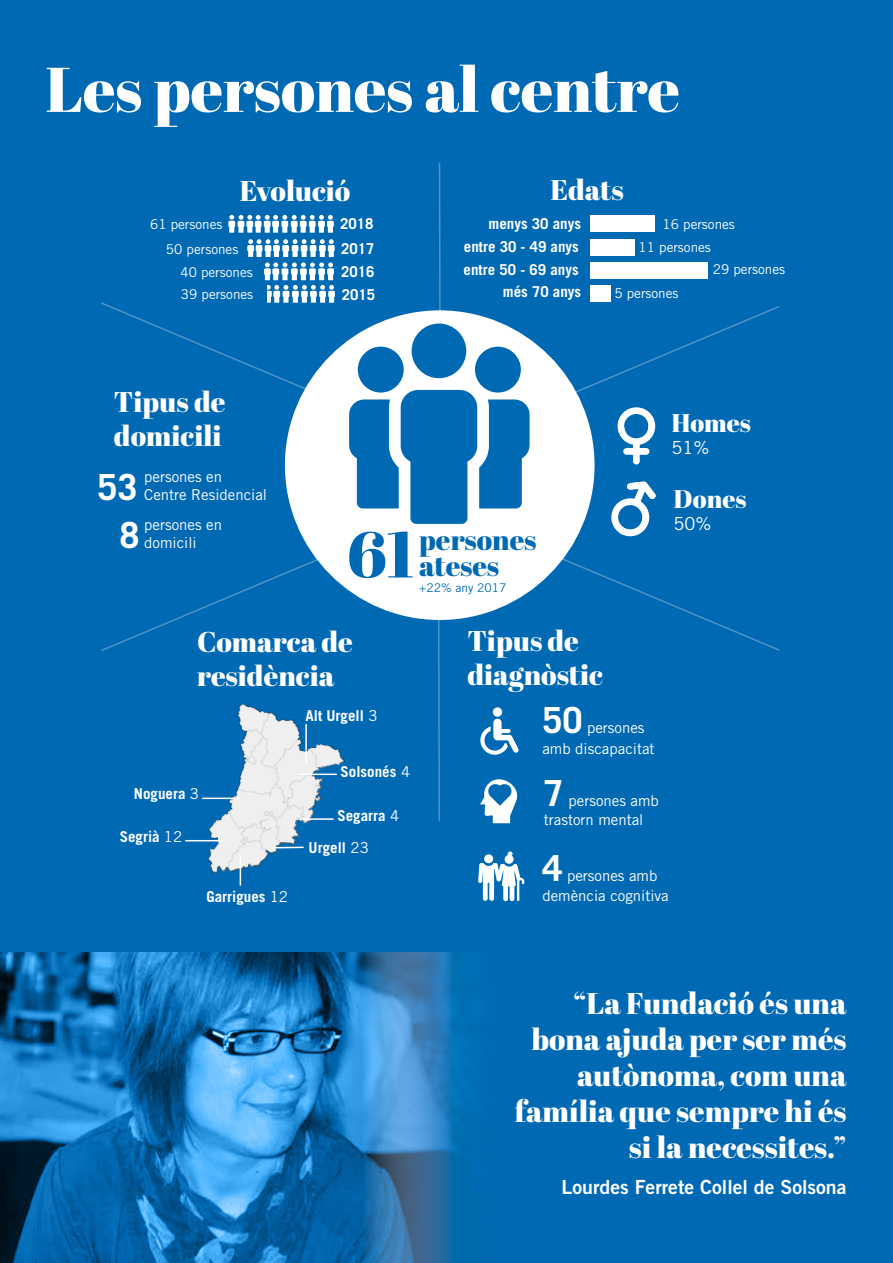
<style>
.page{position:relative;width:893px;height:1263px;background:#0069b4}
.page>*{position:absolute;margin:0;border:0;box-sizing:border-box;transform-origin:0 0}
.t1{font:64.5px "Abril Fatface";color:#0069b4}
.t2{font:63px "Abril Fatface";color:#fff}
.t3{font:700 36px "Trade Gothic";color:#fff}
.t4{font:30px/36px "Abril Fatface";color:#fff;text-align:right}
.t5{font:28.5px/34.2px "Abril Fatface";color:#fff}
.t6{font:28.5px "Abril Fatface";color:#0069b4}
.t7{font:25.5px "Abril Fatface";color:#fff}
.t8{font:19.5px "Trade Gothic Bold Two";color:#fff}
.t9{font:18px "Trade Gothic";color:#fff}
.t10{font:700 15px/22.8px "Trade Gothic";color:#fff;text-align:justify}
.t11{font:15px/18px "Trade Gothic";color:#fff}
.t12{font:13.5px/22.5px "Trade Gothic";color:#fff}
.t13{font:12px "Trade Gothic";color:#0069b4}
.s1{font-weight:400}
</style>
<div class="page">
<svg style="left:208px;top:704px;width:135px;height:167px"></svg>
<hr style="left:305px;top:724px;width:2px;height:40px;background:#fff">
<hr style="left:299px;top:773px;width:38px;height:2px;background:#fff">
<hr style="left:295px;top:818px;width:39px;height:2px;background:#fff">
<hr style="left:272px;top:846px;width:32px;height:2px;background:#fff">
<hr style="left:202px;top:797px;width:38px;height:2px;background:#fff">
<hr style="left:185px;top:840px;width:38px;height:1px;background:#fff">
<hr style="left:240px;top:855px;width:1px;height:30px;background:#fff">
<svg style="left:617px;top:407px;width:39px;height:57px"></svg>
<svg style="left:611px;top:481px;width:45px;height:56px"></svg>
<div style="left:285px;top:310px;width:309px;height:310px;background:#fff;border-radius:50%"></div>
<div style="left:590px;top:215px;width:65px;height:16px;background:#fff"></div>
<div style="left:590px;top:240px;width:45px;height:16px;background:#fff"></div>
<div style="left:590px;top:263px;width:118px;height:16px;background:#fff"></div>
<div style="left:590px;top:285px;width:20px;height:16px;background:#fff"></div>
<div style="left:358px;top:347px;width:46px;height:46px;background:#0069b4;border-radius:50%"></div>
<div style="left:412px;top:323px;width:54px;height:55px;background:#0069b4;border-radius:50%"></div>
<svg style="left:349px;top:390px;width:181px;height:134px"></svg>
<div style="left:475px;top:347px;width:46px;height:46px;background:#0069b4;border-radius:50%"></div>
<div style="left:493px;top:707px;width:9px;height:10px;background:#fff;border-radius:50%"></div>
<svg style="left:480px;top:719px;width:39px;height:36px"></svg>
<div style="left:484px;top:854px;width:9px;height:9px;background:#fff;border-radius:50%"></div>
<div style="left:505px;top:855px;width:9px;height:9px;background:#fff;border-radius:50%"></div>
<svg style="left:478px;top:863px;width:46px;height:38px"></svg>
<svg style="left:508px;top:851px;width:5px;height:5px"></svg>
<svg style="left:480px;top:779px;width:37px;height:44px"></svg>
<svg style="left:101px;top:239px;width:234px;height:153px"></svg>
<svg style="left:439px;top:163px;width:2px;height:148px"></svg>
<svg style="left:568px;top:306px;width:211px;height:90px"></svg>
<svg style="left:562px;top:558px;width:218px;height:93px"></svg>
<svg style="left:101px;top:558px;width:218px;height:93px"></svg>
<svg style="left:438px;top:620px;width:2px;height:201px"></svg>
<img style="left:0;top:952px;width:362px;height:311px">
<svg style="left:362px;top:952px;width:105px;height:311px"></svg>
<svg style="left:228px;top:215px;width:106px;height:18px"></svg>
<h2 class="t2" style="left:45px;top:45px;width:636px">Les persones al centre</h2>
<h3 class="t5" style="left:240px;top:173px;width:112px">Evolució</h3>
<h3 class="t5" style="left:550px;top:172px;width:75px">Edats</h3>
<p class="t12" style="left:150px;top:213px;width:74px">61 persones</p>
<p class="t10" style="left:340px;top:212px;width:35px">2018</p>
<p class="t12" style="left:166px;top:237px;width:74px">50 persones</p>
<p class="t12" style="left:180px;top:260px;width:74px">40 persones<br>39 persones</p>
<p class="t10" style="left:341px;top:236px;width:36px">2017<br>2016<br>2015</p>
<p class="t10" style="left:464px;top:212px;width:119px;text-align:right">menys 30 anys entre 30 - 49 anys entre 50 - 69 anys més 70 anys</p>
<p class="t12" style="left:663px;top:213px;width:74px">16 persones</p>
<p class="t12" style="left:639px;top:236px;width:74px">11 persones</p>
<p class="t12" style="left:614px;top:281px;width:66px">5 persones</p>
<p class="t12" style="left:713px;top:258px;width:74px">29 persones</p>
<h3 class="t5" style="left:114px;top:384px;width:113px">Tipus de domicili</h3>
<h3 class="t3" style="left:97px;top:465px;width:42px">53</h3>
<p class="t11" style="left:144px;top:468px;width:124px">persones en<br>Centre Residencial</p>
<h3 class="t3" style="left:120px;top:513px;width:22px">8</h3>
<p class="t11" style="left:144px;top:516px;width:79px">persones en domicili</p>
<h1 class="t1" style="left:347px;top:509px;width:69px">61</h1>
<h3 class="t6" style="left:419px;top:520px;width:119px">persones</h3>
<h3 class="t6" style="left:419px;top:545px;width:82px">ateses</h3>
<p class="t13" style="left:419px;top:580px;width:89px">+22% any 2017</p>
<h3 class="t7" style="left:671px;top:405px;width:81px">Homes</h3>
<p class="t9" style="left:671px;top:437px;width:39px">51%</p>
<h3 class="t7" style="left:674px;top:481px;width:74px">Dones</h3>
<p class="t9" style="left:674px;top:512px;width:39px">50%</p>
<h3 class="t5" style="left:197px;top:624px;width:157px">Comarca de residència</h3>
<p class="t10" style="left:306px;top:704px;width:74px">Alt Urgell <span class="s1">3</span></p>
<p class="t10" style="left:134px;top:782px;width:66px">Noguera <span class="s1">3</span></p>
<p class="t10" style="left:341px;top:760px;width:71px">Solsonés <span class="s1">4</span></p>
<p class="t10" style="left:337px;top:804px;width:64px">Segarra <span class="s1">4</span></p>
<h3 class="t5" style="left:467px;top:623px;width:137px">Tipus de diagnòstic</h3>
<h3 class="t3" style="left:542px;top:698px;width:42px">50</h3>
<p class="t11" style="left:587px;top:718px;width:59px">persones</p>
<p class="t11" style="left:542px;top:739px;width:114px">amb discapacitat</p>
<h3 class="t3" style="left:544px;top:771px;width:22px">7</h3>
<p class="t11" style="left:568px;top:791px;width:92px">persones amb</p>
<p class="t11" style="left:544px;top:811px;width:101px">trastorn mental</p>
<p class="t10" style="left:120px;top:825px;width:64px">Segrià <span class="s1">12</span></p>
<p class="t10" style="left:206px;top:885px;width:83px">Garrigues <span class="s1">12</span></p>
<p class="t10" style="left:309px;top:836px;width:62px">Urgell <span class="s1">23</span></p>
<h3 class="t3" style="left:542px;top:846px;width:22px">4</h3>
<p class="t11" style="left:542px;top:866px;width:128px;line-height:19.4px;text-indent:25px">persones amb demència cognitiva</p>
<h3 class="t4" style="left:515px;top:984px;width:333px">“La Fundació és una bona ajuda per ser més autònoma, com una família que sempre hi és si la necessites.”</h3>
<h3 class="t8" style="left:562px;top:1175px;width:286px">Lourdes Ferrete Collel de Solsona</h3>
</div>
